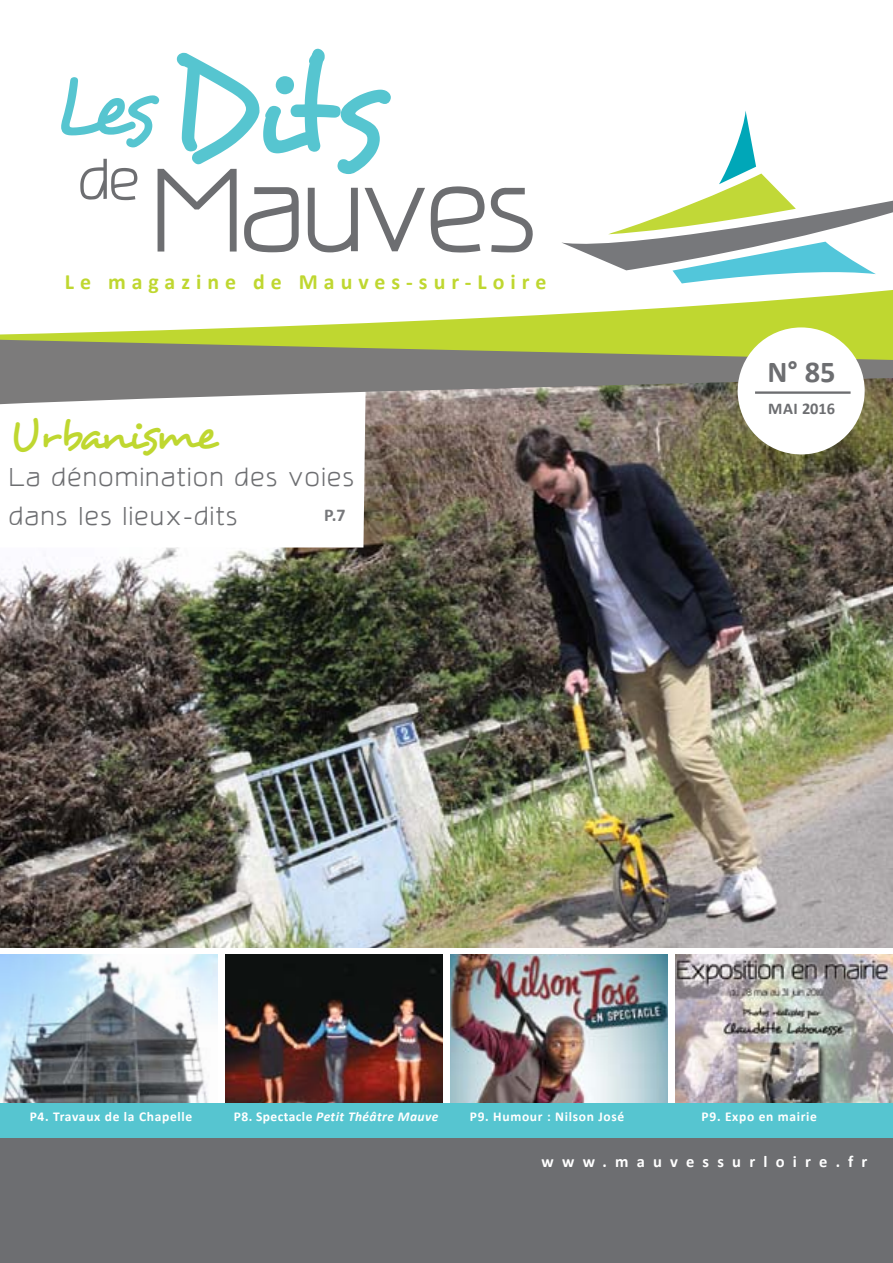
<style>
.page{position:relative;width:893px;height:1263px;background:#fff}
.page>*{position:absolute;margin:0;border:0;box-sizing:border-box;transform-origin:0 0}
.t1{font:136.35px "Desyrel";color:#56c5d0}
.t2{font:109.8px "amatracagrotesque";color:#6d6e71}
.t3{font:84px "Desyrel";color:#56c5d0}
.t4{font:53.55px "amatracagrotesque";color:#6d6e71}
.t5{font:45px "Desyrel";letter-spacing:-.06em;color:#bfd730}
.t6{font:700 30.45px "Calibri";color:#6d6e71}
.t7{font:24px/39px "amatracagrotesque";letter-spacing:.1em;color:#6d6e71}
.t8{font:700 21.9px "Calibri";letter-spacing:.275em;color:#bfd730}
.t9{font:700 18px "Calibri";color:#77787b}
.t10{font:700 16.5px "Calibri";letter-spacing:.5em;color:#fff}
.t11{font:700 16.35px "Calibri";color:#6d6e71}
.t12{font:700 13.5px "Calibri";letter-spacing:.05em;color:#fff}
.t13{font:italic 700 13.5px "Calibri";letter-spacing:.03em;color:#fff}
.s1{font-style:normal}
</style>
<div class="page">
<div style="left:0;top:946px;width:893px;height:317px;background:#6d6e71"></div>
<svg style="left:0;top:947px;width:893px;height:156px;background:#eff0ef"></svg>
<svg style="left:0;top:290px;width:893px;height:49px"></svg>
<img style="left:0;top:405px;width:893px;height:542px">
<svg style="left:0;top:405px;width:366px;height:142px"></svg>
<svg style="left:0;top:339px;width:893px;height:66px;background:#8f9175"></svg>
<img style="left:0;top:954px;width:217px;height:149px">
<img style="left:225px;top:954px;width:218px;height:149px">
<img style="left:451px;top:954px;width:217px;height:149px">
<img style="left:676px;top:954px;width:217px;height:149px">
<div style="left:0;top:1103px;width:893px;height:34px;background:#56c5d0"></div>
<div style="left:738px;top:327px;width:127px;height:127px;background:#fff;border-radius:50%"></div>
<hr style="left:755px;top:391px;width:96px;height:3px;background:#6d6e71">
<svg style="left:562px;top:111px;width:331px;height:172px"></svg>
<h1 class="t1" style="left:168px;top:25px;width:217px">Dits</h1>
<h3 class="t3" style="left:53px;top:55px;width:103px">Les</h3>
<h3 class="t4" style="left:80px;top:136px;width:61px">de</h3>
<h2 class="t2" style="left:153px;top:121px;width:384px">Mauves</h2>
<h3 class="t8" style="left:65px;top:268px;width:483px">Le magazine de M auves-sur-Loire</h3>
<h3 class="t5" style="left:10px;top:406px;width:209px">Urbanisme</h3>
<h3 class="t7" style="left:10px;top:455px;width:346px">La dénomination des voies dans les lieux-dits</h3>
<h3 class="t9" style="left:324px;top:503px;width:23px">P.7</h3>
<h3 class="t6" style="left:767px;top:353px;width:70px">N° 85</h3>
<p class="t11" style="left:768px;top:398px;width:69px">mai 2016</p>
<p class="t12" style="left:30px;top:1108px;width:164px">P4. Travaux de la Chapelle</p>
<p class="t13" style="left:234px;top:1108px;width:206px"><span class="s1">P8. Spectacle</span> Petit Théâtre Mauve</p>
<p class="t12" style="left:470px;top:1108px;width:156px">P9. Humour : Nilson José</p>
<p class="t12" style="left:702px;top:1108px;width:117px">P9. Expo en mairie</p>
<p class="t10" style="left:541px;top:1151px;width:327px">www.mauvessurloire.fr</p>
</div>
